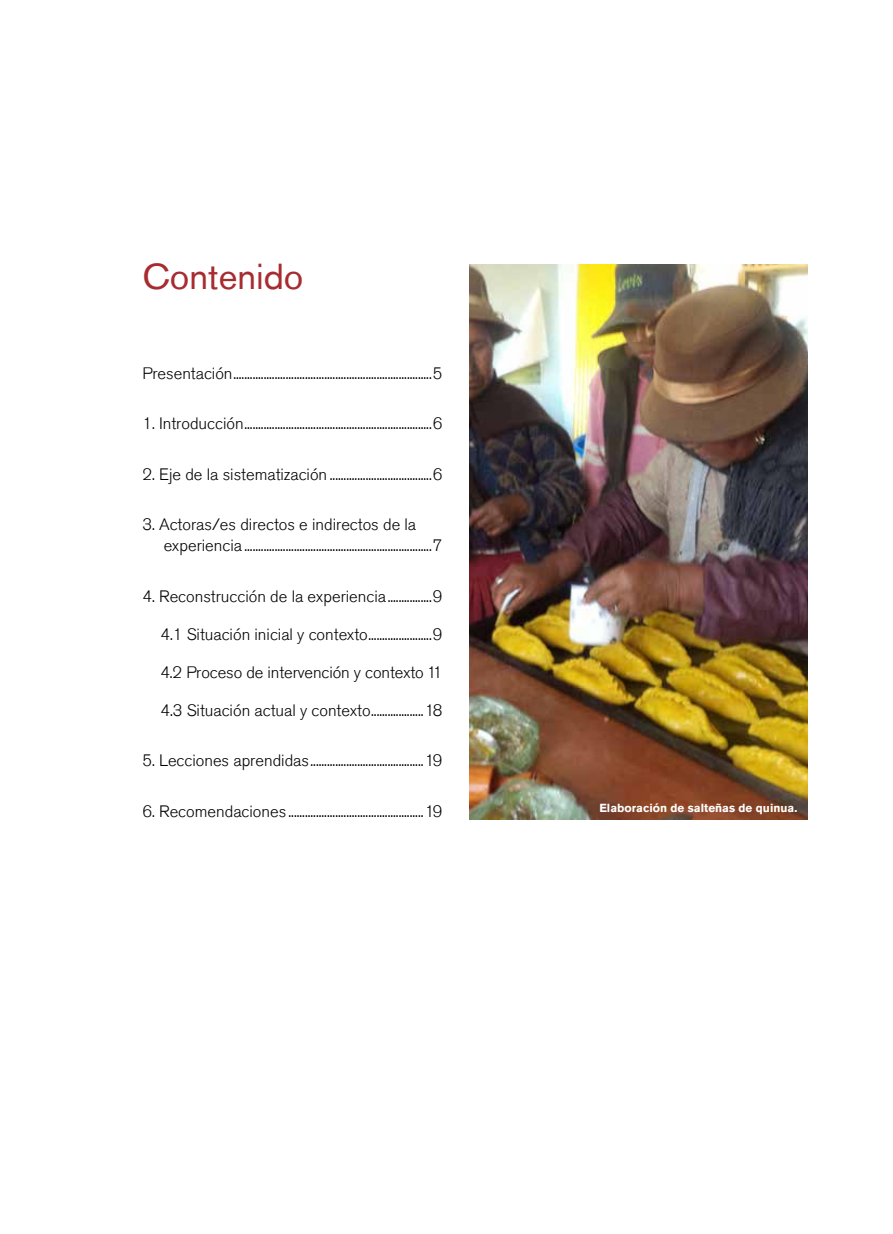
<style>
.page{position:relative;width:893px;height:1234px;background:#fff}
.page>*{position:absolute;margin:0;border:0;box-sizing:border-box;transform-origin:0 0}
.t1{font:36px "Akzidenz Grotesk Std";color:#a72c31}
.t2{font:300 16.5px/21px "Akzidenz Grotesk Std";color:#000}
.t3{font:700 11.7px "Akzidenz Grotesk Std";color:#fff}
</style>
<div class="page">
<img style="left:470px;top:264px;width:338px;height:555px">
<h1 class="t1" style="left:142px;top:254px;width:163px">Contenido</h1>
<p class="t2" style="left:142px;top:362px;width:302px">Presentación........................................................................5</p>
<p class="t2" style="left:142px;top:413px;width:302px">1. Introducción....................................................................6</p>
<p class="t2" style="left:142px;top:463px;width:302px">2. Eje de la sistematización .....................................6</p>
<p class="t2" style="left:164px;top:514px;width:280px;text-indent:-21px">3. Actoras/es directos e indirectos de la experiencia ....................................................................7</p>
<p class="t2" style="left:142px;top:585px;width:302px">4. Reconstrucción de la experiencia................9</p>
<p class="t2" style="left:160px;top:623px;width:284px">4.1 Situación inicial y contexto.......................9</p>
<p class="t2" style="left:160px;top:661px;width:284px">4.2 Proceso de intervención y contexto 11</p>
<p class="t2" style="left:160px;top:699px;width:284px">4.3 Situación actual y contexto...................18</p>
<p class="t2" style="left:142px;top:750px;width:302px">5. Lecciones aprendidas.........................................19</p>
<p class="t2" style="left:142px;top:801px;width:302px">6. Recomendaciones .................................................19</p>
<p class="t3" style="left:599px;top:801px;width:199px">Elaboración de salteñas de quinua.</p>
</div>
